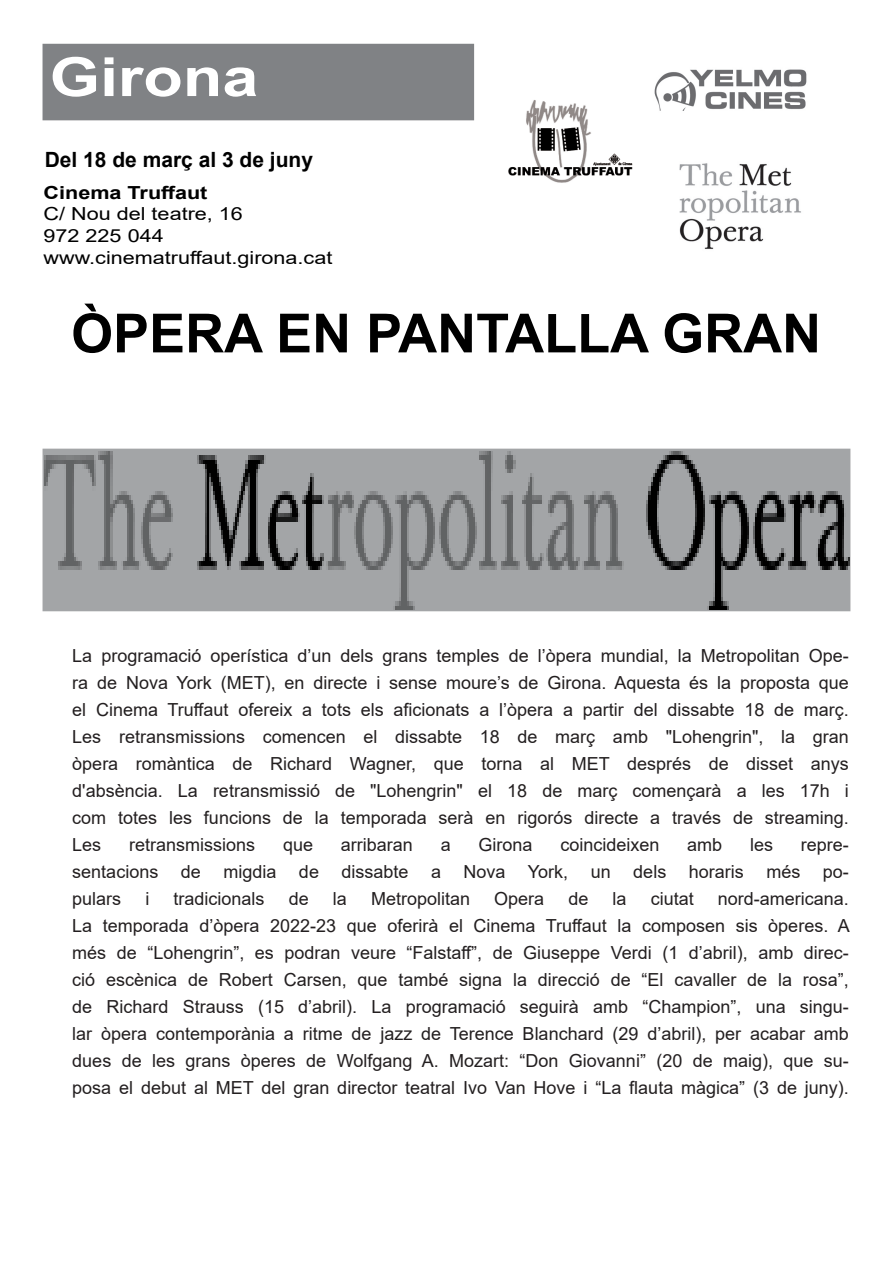
<style>
.page{position:relative;width:893px;height:1263px;background:#fff}
.page>*{position:absolute;margin:0;border:0;box-sizing:border-box;transform-origin:0 0}
.t1{font:700 54px "Arial";color:#000}
.t2{font:700 54px "Arial";color:#fff;scale:1.2 1}
.t3{font:700 21px "Arial";color:#000}
.t4{font:18px/27px "Arial";color:#231f20;text-align:justify}
.t5{font:18px "Arial";color:#000;scale:1.2 1}
.t6{font:700 18px "Arial";color:#000;scale:1.2 1}
</style>
<div class="page">
<div style="left:43px;top:449px;width:807px;height:162px;background:#a3a5a7"></div>
<img style="left:508px;top:100px;width:125px;height:83px">
<div style="left:43px;top:44px;width:431px;height:76px;background:#808285"></div>
<img style="left:631px;top:69px;width:176px;height:57px">
<img style="left:679px;top:163px;width:122px;height:86px">
<img style="left:45px;top:452px;width:805px;height:158px">
<p class="t2" style="left:50px;top:39px;width:176px">Girona</p>
<p class="t3" style="left:45px;top:145px;width:270px">Del 18 de març al 3 de juny</p>
<p class="t6" style="left:44px;top:180px;width:138px">Cinema Truffaut</p>
<p class="t5" style="left:44px;top:202px;width:168px">C/ Nou del teatre, 16</p>
<p class="t5" style="left:44px;top:223px;width:102px">972 225 044</p>
<p class="t5" style="left:44px;top:245px;width:242px">www.cinematruffaut.girona.cat</p>
<p class="t1" style="left:71px;top:295px;width:751px">ÒPERA EN PANTALLA GRAN</p>
<p class="t4" style="left:72px;top:642px;width:778px">La programació operística d’un dels grans temples de l’òpera mundial, la Metropolitan Ope&shy;ra de Nova York (MET), en directe i sense moure’s de Girona. Aquesta és la proposta que el Cinema Truffaut ofereix a tots els aficionats a l’òpera a partir del dissabte 18 de març.</p>
<p class="t4" style="left:72px;top:723px;width:778px">Les retransmissions comencen el dissabte 18 de març amb "Lohengrin", la gran òpera romàntica de Richard Wagner, que torna al MET després de disset anys d'absència. La retransmissió de "Lohengrin" el 18 de març començarà a les 17h i com totes les funcions de la temporada serà en rigorós directe a través de streaming.</p>
<p class="t4" style="left:72px;top:831px;width:31px">Les</p>
<p class="t4" style="left:129px;top:831px;width:128px">retransmissions</p>
<p class="t4" style="left:283px;top:831px;width:32px">que</p>
<p class="t4" style="left:341px;top:831px;width:74px">arribaran</p>
<p class="t4" style="left:441px;top:831px;width:12px">a</p>
<p class="t4" style="left:478px;top:831px;width:56px">Girona</p>
<p class="t4" style="left:560px;top:831px;width:101px">coincideixen</p>
<p class="t4" style="left:687px;top:831px;width:37px">amb</p>
<p class="t4" style="left:750px;top:831px;width:25px">les</p>
<p class="t4" style="left:801px;top:831px;width:50px">repre-</p>
<p class="t4" style="left:72px;top:858px;width:88px">sentacions</p>
<p class="t4" style="left:181px;top:858px;width:22px">de</p>
<p class="t4" style="left:223px;top:858px;width:55px">migdia</p>
<p class="t4" style="left:299px;top:858px;width:22px">de</p>
<p class="t4" style="left:342px;top:858px;width:69px">dissabte</p>
<p class="t4" style="left:431px;top:858px;width:12px">a</p>
<p class="t4" style="left:464px;top:858px;width:106px">Nova York,</p>
<p class="t4" style="left:591px;top:858px;width:22px">un</p>
<p class="t4" style="left:633px;top:858px;width:35px">dels</p>
<p class="t4" style="left:689px;top:858px;width:57px">horaris</p>
<p class="t4" style="left:766px;top:858px;width:36px">més</p>
<p class="t4" style="left:823px;top:858px;width:28px">po-</p>
<p class="t4" style="left:72px;top:885px;width:51px">pulars</p>
<p class="t4" style="left:145px;top:885px;width:5px">i</p>
<p class="t4" style="left:174px;top:885px;width:93px">tradicionals</p>
<p class="t4" style="left:289px;top:885px;width:22px">de</p>
<p class="t4" style="left:333px;top:885px;width:16px">la</p>
<p class="t4" style="left:371px;top:885px;width:101px">Metropolitan</p>
<p class="t4" style="left:494px;top:885px;width:52px">Opera</p>
<p class="t4" style="left:568px;top:885px;width:22px">de</p>
<p class="t4" style="left:613px;top:885px;width:16px">la</p>
<p class="t4" style="left:651px;top:885px;width:45px">ciutat</p>
<p class="t4" style="left:718px;top:885px;width:133px">nord-americana.</p>
<p class="t4" style="left:72px;top:912px;width:779px">La temporada d’òpera 2022-23 que oferirà el Cinema Truffaut la composen sis òperes. A més de “Lohengrin”, es podran veure “Falstaff”, de Giuseppe Verdi (1 d’abril), amb direc&shy;ció escènica de Robert Carsen, que també signa la direcció de “El cavaller de la rosa”, de Richard Strauss (15 d’abril). La programació seguirà amb “Champion”, una singu&shy;lar òpera contemporània a ritme de jazz de Terence Blanchard (29 d’abril), per acabar amb dues de les grans òperes de Wolfgang A. Mozart: “Don Giovanni” (20 de maig), que su&shy;posa el debut al MET del gran director teatral Ivo Van Hove i “La flauta màgica” (3 de juny).</p>
</div>
